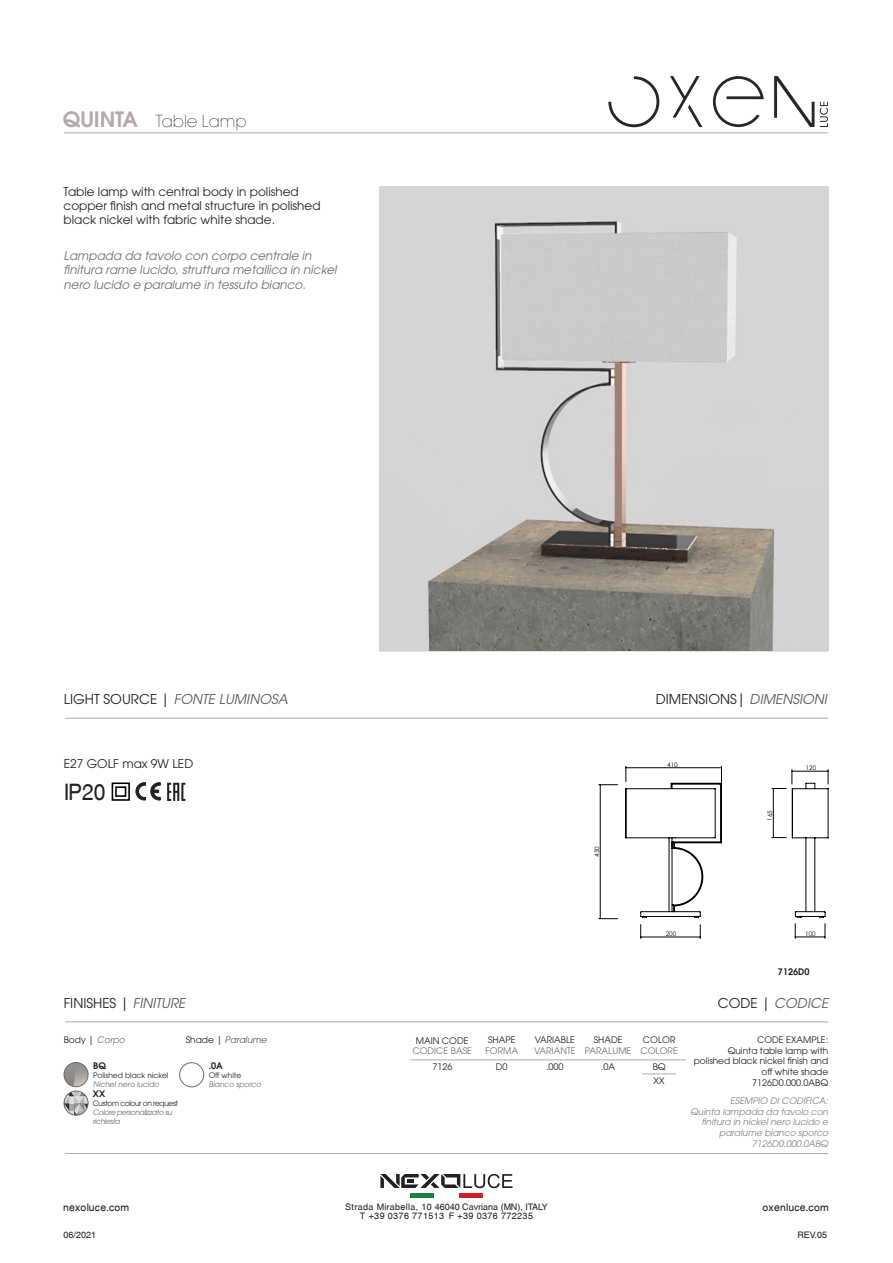
<style>
.page{position:relative;width:893px;height:1263px;background:#fff}
.page>*{position:absolute;margin:0;border:0;box-sizing:border-box;transform-origin:0 0}
.t1{font:22.65px "Swansea";color:#231f20;scale:.93 1}
.t2{font:200 16.5px "ITC Avant Garde Std";color:#231f20}
.t3{font:13.5px "ITC Avant Garde Std";color:#231f20}
.t4{font:italic 13.5px "ITC Avant Garde Std";color:#57585a}
.t5{font:12px/14.4px "ITC Avant Garde Std";color:#231f20}
.t6{font:italic 12px/14.4px "ITC Avant Garde Std";color:#6c6d70}
.t7{font:10.5px "Swansea";letter-spacing:.02em;color:#231f20}
.t8{font:9px/10.8px "ITC Avant Garde Std";color:#231f20;text-align:right}
.t9{font:italic 9px/10.8px "ITC Avant Garde Std";color:#818386;text-align:right}
.t10{font:9px/9.8px "Swansea";letter-spacing:.04em;color:#231f20;text-align:center}
.t11{font:9px "ITC Avant Garde Std";color:#717275}
.t12{font:italic 9px "ITC Avant Garde Std";color:#57585a}
.t13{font:600 9px "ITC Avant Garde Std";color:#231f20}
.t14{font:7.5px/9px "ITC Avant Garde Std";color:#6c6d70}
.t15{font:7.5px "ITC Avant Garde Std";color:#231f20}
.t16{font:7.5px "ITC Avant Garde Std";letter-spacing:-.05em;color:#231f20}
.t17{font:6.3px "Century Gothic";color:#000}
.s1{font-weight:600;font-size:21px;color:#b4a8ac}
.s2{font-style:normal;color:#231f20}
.s3{font-style:italic;color:#57585a}
.s4{font-style:italic;color:#6c6d70}
</style>
<div class="page">
<div style="left:410px;top:1193px;width:24px;height:5px;background:#188140"></div>
<div style="left:459px;top:1193px;width:24px;height:5px;background:#d02027"></div>
<svg style="left:380px;top:1174px;width:133px;height:14px"></svg>
<hr style="left:64px;top:133px;width:764px;height:1px;background:#b4a8ac">
<svg style="left:608px;top:76px;width:51px;height:51px"></svg>
<svg style="left:774px;top:76px;width:40px;height:51px"></svg>
<svg style="left:670px;top:76px;width:32px;height:51px"></svg>
<svg style="left:820px;top:102px;width:8px;height:25px"></svg>
<svg style="left:713px;top:76px;width:51px;height:51px"></svg>
<img style="left:380px;top:186px;width:448px;height:465px">
<hr style="left:65px;top:718px;width:763px;height:1px;background:#b4a8ac">
<hr style="left:65px;top:1021px;width:763px;height:1px;background:#b4a8ac">
<hr style="left:410px;top:1060px;width:276px;height:1px;background:#b4a8ac">
<hr style="left:65px;top:1153px;width:763px;height:1px;background:#b4a8ac">
<svg style="left:135px;top:782px;width:25px;height:18px"></svg>
<div style="left:112px;top:782px;width:18px;height:19px;border:2px solid #000"></div>
<div style="left:115px;top:786px;width:11px;height:11px;border:2px solid #000"></div>
<img style="left:64px;top:1062px;width:24px;height:25px;border-radius:12px">
<div style="left:64px;top:1062px;width:24px;height:25px;border:1px solid #6c6d70;border-radius:50%"></div>
<div style="left:179px;top:1062px;width:25px;height:25px;border:1px solid #6c6d70;border-radius:50%"></div>
<hr style="left:641px;top:937px;width:59px;height:1px;background:#000">
<svg style="left:700px;top:925px;width:1px;height:13px"></svg>
<svg style="left:640px;top:924px;width:1px;height:14px"></svg>
<hr style="left:600px;top:785px;width:1px;height:134px;background:#000">
<svg style="left:599px;top:918px;width:19px;height:1px"></svg>
<svg style="left:599px;top:784px;width:19px;height:1px"></svg>
<hr style="left:795px;top:937px;width:30px;height:1px;background:#000">
<svg style="left:825px;top:924px;width:1px;height:14px"></svg>
<svg style="left:795px;top:924px;width:1px;height:13px"></svg>
<svg style="left:625px;top:766px;width:204px;height:151px"></svg>
<svg style="left:167px;top:783px;width:18px;height:18px"></svg>
<img style="left:64px;top:1091px;width:24px;height:24px">
<div style="left:64px;top:1091px;width:24px;height:24px;border:1px solid #6c6d70;border-radius:50%"></div>
<hr style="left:642px;top:1073px;width:34px;height:1px;background:#b4a8ac">
<p class="t2" style="left:63px;top:111px;width:186px"><span class="s1">QUINTA</span> Table Lamp</p>
<p class="t5" style="left:64px;top:184px;width:258px">Table lamp with central body in polished copper finish and metal structure in polished black nickel with fabric white shade.</p>
<p class="t6" style="left:64px;top:248px;width:275px">Lampada da tavolo con corpo centrale in finitura rame lucido, struttura metallica in nickel nero lucido e paralume in tessuto bianco.</p>
<p class="t4" style="left:64px;top:691px;width:225px"><span class="s2">LIGHT SOURCE |</span> FONTE LUMINOSA</p>
<p class="t3" style="left:656px;top:691px;width:173px">DIMENSIONS| <span class="s3">DIMENSIONI</span></p>
<p class="t5" style="left:64px;top:756px;width:131px">E27 GOLF max 9W LED</p>
<p class="t1" style="left:64px;top:779px;width:46px">IP20</p>
<p class="t17" style="left:592px;top:857px;width:12px;rotate:-90deg">450</p>
<p class="t17" style="left:667px;top:760px;width:12px">410</p>
<p class="t17" style="left:666px;top:929px;width:12px">200</p>
<p class="t17" style="left:766px;top:820px;width:12px;rotate:-90deg">165</p>
<p class="t17" style="left:806px;top:763px;width:12px">120</p>
<p class="t17" style="left:805px;top:929px;width:12px">100</p>
<p class="t13" style="left:778px;top:966px;width:33px">7126D0</p>
<p class="t3" style="left:64px;top:995px;width:123px">FINISHES | <span class="s3">FINITURE</span></p>
<p class="t4" style="left:718px;top:995px;width:112px"><span class="s2">CODE |</span> CODICE</p>
<p class="t8" style="left:64px;top:1034px;width:63px">Body | <span class="s4">Corpo</span></p>
<p class="t13" style="left:93px;top:1060px;width:14px">BQ</p>
<p class="t15" style="left:93px;top:1071px;width:77px">Polished black nickel</p>
<p class="t14" style="left:93px;top:1080px;width:69px">Nichel nero lucido</p>
<p class="t12" style="left:186px;top:1034px;width:82px"><span class="s2">Shade |</span> Paralume</p>
<p class="t13" style="left:209px;top:1060px;width:16px">.0A</p>
<p class="t15" style="left:209px;top:1070px;width:34px">Off white</p>
<p class="t14" style="left:209px;top:1079px;width:55px">Bianco sporco</p>
<p class="t8" style="left:416px;top:1035px;width:54px">MAIN CODE</p>
<p class="t11" style="left:412px;top:1045px;width:61px">CODICE BASE</p>
<p class="t8" style="left:432px;top:1061px;width:21px">7126</p>
<p class="t8" style="left:488px;top:1035px;width:29px">SHAPE</p>
<p class="t11" style="left:485px;top:1045px;width:34px">FORMA</p>
<p class="t8" style="left:535px;top:1035px;width:42px">VARIABLE</p>
<p class="t11" style="left:534px;top:1045px;width:43px">VARIANTE</p>
<p class="t8" style="left:594px;top:1035px;width:30px">SHADE</p>
<p class="t11" style="left:585px;top:1045px;width:48px">PARALUME</p>
<p class="t8" style="left:643px;top:1034px;width:34px">COLOR</p>
<p class="t11" style="left:640px;top:1045px;width:39px">COLORE</p>
<p class="t8" style="left:496px;top:1061px;width:13px">D0</p>
<p class="t8" style="left:546px;top:1061px;width:19px">.000</p>
<p class="t8" style="left:601px;top:1061px;width:16px">.0A</p>
<p class="t8" style="left:653px;top:1061px;width:15px">BQ</p>
<p class="t8" style="left:654px;top:1075px;width:12px">XX</p>
<p class="t8" style="left:694px;top:1034px;width:136px">CODE EXAMPLE:<br>Quinta table lamp with polished black nickel finish and off white shade<br>7126D0.000.0ABQ</p>
<p class="t13" style="left:93px;top:1088px;width:14px">XX</p>
<p class="t16" style="left:93px;top:1099px;width:87px">Custom colour on request</p>
<p class="t14" style="left:93px;top:1108px;width:82px">Colore personalizzato su richiesta</p>
<p class="t9" style="left:690px;top:1095px;width:140px">ESEMPIO DI CODIFICA:<br>Quinta lampada da tavolo con finitura in nickel nero lucido e paralume bianco sporco</p>
<p class="t9" style="left:752px;top:1138px;width:78px">7126D0.000.0ABQ</p>
<p class="t10" style="left:345px;top:1201px;width:204px">Strada Mirabella, 10 46040 Cavriana (MN), ITALY<br>T +39 0376 771513 F +39 0376 772235</p>
<p class="t7" style="left:63px;top:1201px;width:68px">nexoluce.com</p>
<p class="t7" style="left:762px;top:1201px;width:68px">oxenluce.com</p>
<p class="t10" style="left:64px;top:1229px;width:34px">06/2021</p>
<p class="t10" style="left:797px;top:1229px;width:31px">REV.05</p>
</div>
